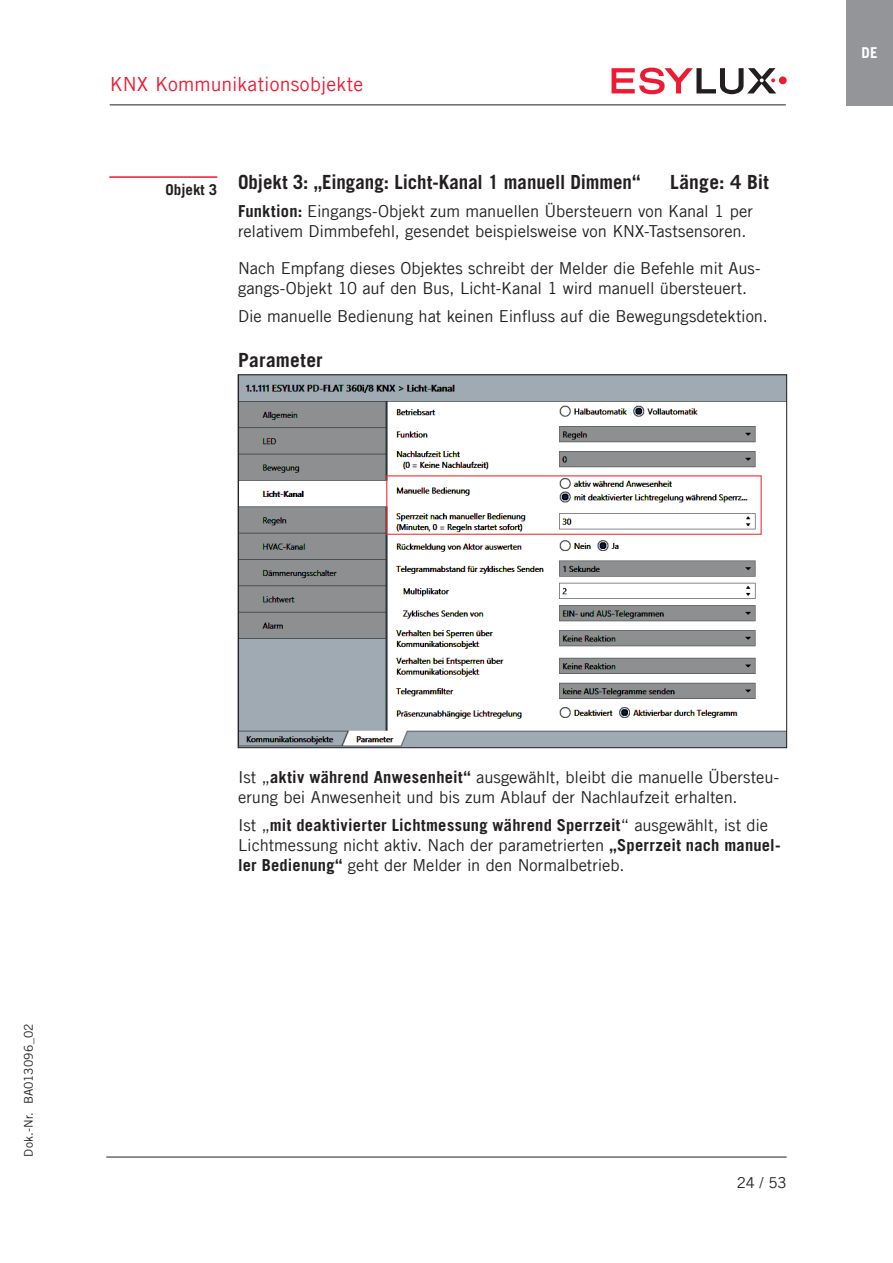
<style>
.page{position:relative;width:893px;height:1263px;background:#fff}
.page>*{position:absolute;margin:0;border:0;box-sizing:border-box;transform-origin:0 0}
.t1{font:700 19.5px "Trade Gothic LT Com";color:#231f20}
.t2{font:19.5px "Trade Gothic LT Com";letter-spacing:.01em;color:#ed1a33}
.t3{font:16.5px/19.8px "Trade Gothic LT Com";letter-spacing:-.005em;color:#231f20}
.t4{font:700 15px "Trade Gothic LT Com";color:#231f20}
.t5{font:15px "Trade Gothic LT Com";color:#231f20}
.t6{font:700 15px "Trade Gothic LT Com";color:#fff}
.t7{font:12px "Trade Gothic LT Com";letter-spacing:.015em;color:#231f20}
.s1{font-weight:700}
</style>
<div class="page">
<hr style="left:106px;top:1157px;width:681px;height:1px;background:#231f20">
<div style="left:779px;top:76px;width:8px;height:8px;background:#ed1a33;border-radius:50%"></div>
<svg style="left:612px;top:68px;width:164px;height:26px"></svg>
<hr style="left:110px;top:104px;width:676px;height:1px;background:#231f20">
<div style="left:846px;top:0;width:47px;height:105px;background:#939598"></div>
<img style="left:240px;top:377px;width:545px;height:369px">
<hr style="left:109px;top:176px;width:108px;height:2px;background:#ed1a33">
<p class="t2" style="left:110px;top:72px;width:255px">KNX Kommunikationsobjekte</p>
<p class="t4" style="left:166px;top:180px;width:53px">Objekt 3</p>
<p class="t1" style="left:238px;top:170px;width:404px">Objekt 3: „Eingang: Licht-Kanal 1 manuell Dimmen“</p>
<p class="t1" style="left:670px;top:170px;width:100px">Länge: 4 Bit</p>
<p class="t3" style="left:238px;top:201px;width:516px"><span class="s1">Funktion:</span> Eingangs-Objekt zum manuellen Übersteuern von Kanal 1 per relativem Dimmbefehl, gesendet beispielsweise von KNX-Tastsensoren.</p>
<p class="t3" style="left:238px;top:258px;width:524px">Nach Empfang dieses Objektes schreibt der Melder die Befehle mit Aus&shy;gangs-Objekt 10 auf den Bus, Licht-Kanal 1 wird manuell übersteuert.</p>
<p class="t3" style="left:238px;top:306px;width:531px">Die manuelle Bedienung hat keinen Einfluss auf die Bewegungsdetektion.</p>
<p class="t1" style="left:238px;top:348px;width:86px">Parameter</p>
<p class="t6" style="left:862px;top:43px;width:17px">DE</p>
<p class="t7" style="left:21px;top:1157px;width:135px;rotate:-90deg">Dok.-Nr. BA013096_02</p>
<p class="t3" style="left:238px;top:767px;width:543px">Ist „<span class="s1">aktiv während Anwesenheit“</span> ausgewählt, bleibt die manuelle Übersteu&shy;erung bei Anwesenheit und bis zum Ablauf der Nachlaufzeit erhalten.</p>
<p class="t3" style="left:238px;top:815px;width:544px">Ist „<span class="s1">mit deaktivierter Lichtmessung während Sperrzeit</span>“ ausgewählt, ist die<br>Lichtmessung nicht aktiv. Nach der parametrierten <span class="s1">„Sperrzeit nach manuel&shy;ler Bedienung“</span> geht der Melder in den Normalbetrieb.</p>
<p class="t5" style="left:737px;top:1174px;width:51px">24 / 53</p>
</div>
